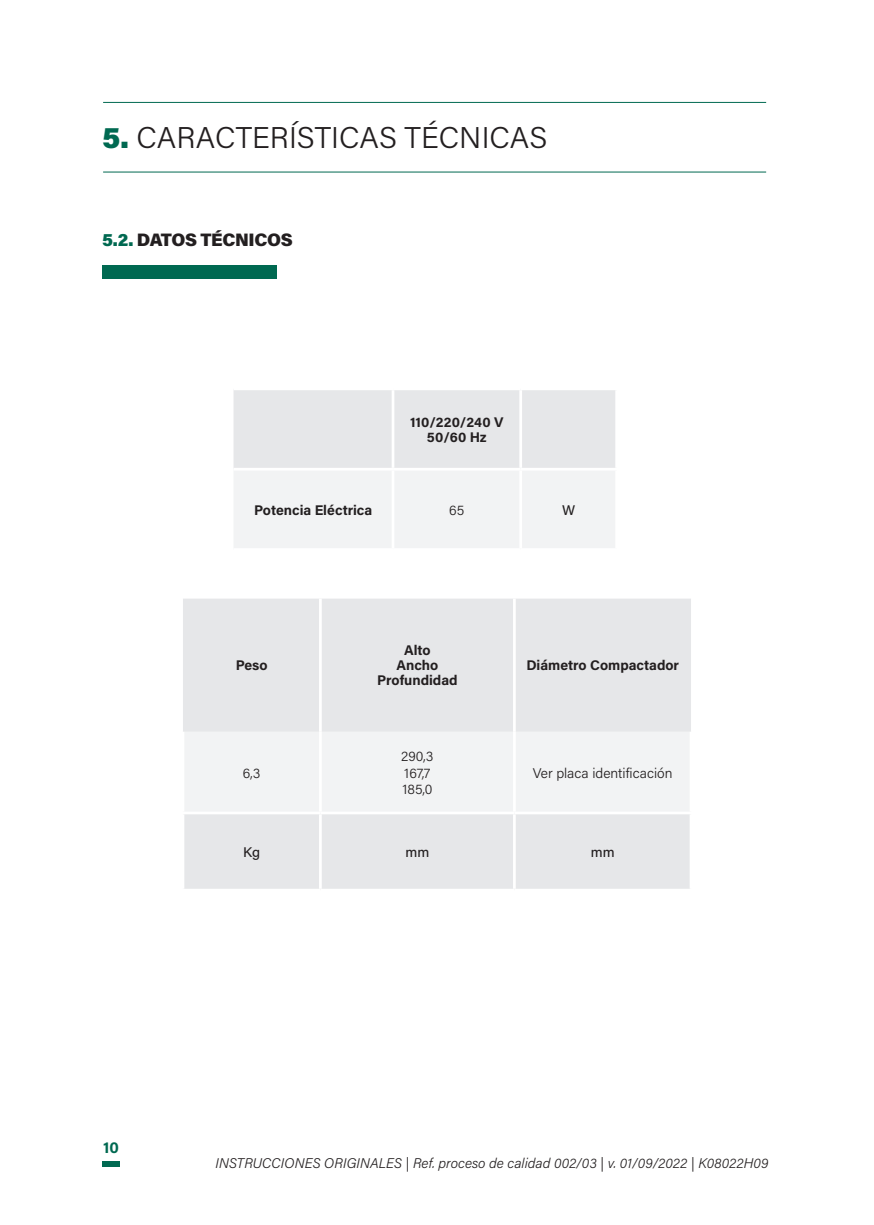
<style>
.page{position:relative;width:874px;height:1225px;background:#fff}
.page>*{position:absolute;margin:0;border:0;box-sizing:border-box;transform-origin:0 0}
.t1{font:300 30px "Acumin Pro";color:#231f20}
.Texto_común{font:900 18px "Acumin Pro";letter-spacing:-.02em;color:#231f20}
.t2{font:700 16px "Acumin Pro";color:#006951}
.Títulos_tablas{font:700 14px "Acumin Pro";color:#231f20}
.t3{font:italic 300 14px "Acumin Pro";letter-spacing:.01em;color:#231f20}
.t4{font:300 14px "Acumin Pro";color:#231f20}
.Títulos_tablas-2{font:500 14px "Acumin Pro";color:#231f20}
.s1{font-weight:900;color:#006951}
.s2{color:#006951}
</style>
<div class="page">
<div style="left:102px;top:1161px;width:18px;height:6px;background:#006951"></div>
<hr style="left:103px;top:102px;width:662px;height:1px;background:#006951">
<hr style="left:103px;top:172px;width:662px;height:1px;background:#006951">
<div style="left:102px;top:266px;width:174px;height:13px;background:#006951"></div>
<svg style="left:233px;top:390px;width:382px;height:158px"></svg>
<hr style="left:233px;top:468px;width:160px;height:2px;background:#fff">
<hr style="left:391px;top:390px;width:3px;height:78px;background:#fff">
<hr style="left:519px;top:390px;width:3px;height:78px;background:#fff">
<hr style="left:393px;top:468px;width:127px;height:2px;background:#fff">
<hr style="left:391px;top:470px;width:3px;height:78px;background:#fff">
<hr style="left:520px;top:468px;width:97px;height:2px;background:#fff">
<hr style="left:519px;top:470px;width:3px;height:78px;background:#fff">
<div style="left:183px;top:599px;width:507px;height:289px;background:#e6e7e9"></div>
<div style="left:184px;top:732px;width:505px;height:79px;background:#f2f3f4"></div>
<hr style="left:319px;top:598px;width:2px;height:134px;background:#fff">
<hr style="left:512px;top:598px;width:3px;height:134px;background:#fff">
<hr style="left:181px;top:732px;width:3px;height:79px;background:#fff">
<hr style="left:319px;top:732px;width:2px;height:79px;background:#fff">
<hr style="left:512px;top:732px;width:3px;height:79px;background:#fff">
<hr style="left:689px;top:732px;width:3px;height:79px;background:#fff">
<hr style="left:181px;top:811px;width:139px;height:3px;background:#fff">
<hr style="left:181px;top:814px;width:3px;height:74px;background:#fff">
<hr style="left:320px;top:811px;width:194px;height:3px;background:#fff">
<hr style="left:319px;top:814px;width:2px;height:74px;background:#fff">
<hr style="left:514px;top:811px;width:178px;height:3px;background:#fff">
<hr style="left:512px;top:814px;width:3px;height:74px;background:#fff">
<hr style="left:689px;top:814px;width:3px;height:74px;background:#fff">
<p class="t1" style="left:102px;top:117px;width:446px"><span class="s1">5.</span> CARACTERÍSTICAS TÉCNICAS</p>
<p class="Texto_común" style="left:102px;top:227px;width:192px"><span class="s2">5.2.</span> DATOS TÉCNICOS</p>
<p class="Títulos_tablas" style="left:410px;top:412px;width:95px">110/220/240 V</p>
<p class="Títulos_tablas" style="left:427px;top:427px;width:61px">50/60 Hz</p>
<p class="Títulos_tablas" style="left:254px;top:500px;width:120px">Potencia Eléctrica</p>
<p class="t4" style="left:449px;top:500px;width:17px">65</p>
<p class="Títulos_tablas-2" style="left:562px;top:500px;width:15px">W</p>
<p class="Títulos_tablas" style="left:235px;top:655px;width:33px">Peso</p>
<p class="t4" style="left:243px;top:763px;width:19px">6,3</p>
<p class="Títulos_tablas" style="left:404px;top:640px;width:28px">Alto</p>
<p class="Títulos_tablas" style="left:396px;top:655px;width:43px">Ancho</p>
<p class="Títulos_tablas" style="left:377px;top:670px;width:82px">Profundidad</p>
<p class="t4" style="left:401px;top:746px;width:34px">290,3</p>
<p class="t4" style="left:404px;top:763px;width:28px">167,7</p>
<p class="t4" style="left:402px;top:780px;width:31px">185,0</p>
<p class="Títulos_tablas" style="left:526px;top:655px;width:154px">Diámetro Compactador</p>
<p class="t4" style="left:532px;top:763px;width:141px">Ver placa identificación</p>
<p class="Títulos_tablas-2" style="left:243px;top:842px;width:19px">Kg</p>
<p class="Títulos_tablas-2" style="left:405px;top:842px;width:25px">mm</p>
<p class="Títulos_tablas-2" style="left:590px;top:842px;width:25px">mm</p>
<p class="t2" style="left:103px;top:1136px;width:17px">10</p>
<p class="t3" style="left:215px;top:1153px;width:554px">INSTRUCCIONES ORIGINALES | Ref. proceso de calidad 002/03 | v. 01/09/2022 | K08022H09</p>
</div>
